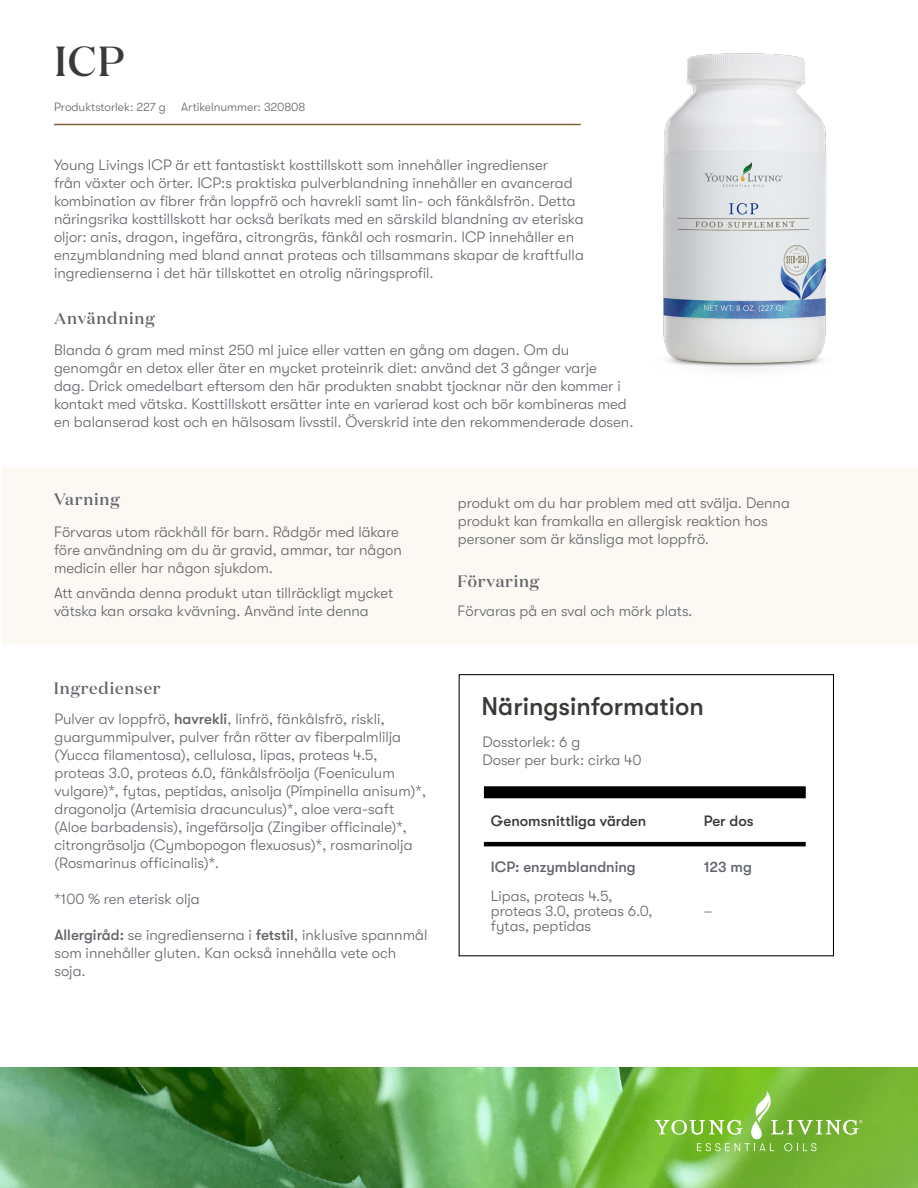
<style>
.page{position:relative;width:918px;height:1188px;background:#fff}
.page>*{position:absolute;margin:0;border:0;box-sizing:border-box;transform-origin:0 0}
.t1{font:500 42px "Domaine Display";color:#3d3936}
.t2{font:500 25.5px "GT Walsheim Pro";color:#3b3936}
.t3{font:500 16.5px "Domaine Display";letter-spacing:.05em;color:#61646a}
.t4{font:300 15px/18px "GT Walsheim Pro";color:#61646a}
.t5{font:500 15px "GT Walsheim Pro";color:#3b3936}
.t6{font:500 15px "GT Walsheim Pro";color:#61646a}
.t7{font:300 12px "GT Walsheim Pro";color:#61646a}
.s1{font-weight:500}
</style>
<div class="page">
<div style="left:2px;top:468px;width:916px;height:176px;background:#fcf8f4"></div>
<hr style="left:54px;top:124px;width:527px;height:1px;background:#80623b">
<img style="left:0;top:1067px;width:918px;height:121px">
<div style="left:459px;top:674px;width:375px;height:282px;border:1px solid #000"></div>
<div style="left:484px;top:786px;width:322px;height:12px;background:#000"></div>
<hr style="left:484px;top:842px;width:322px;height:4px;background:#000">
<svg style="left:655px;top:1091px;width:207px;height:60px;background:#82be42"></svg>
<img style="left:550px;top:53px;width:277px;height:317px">
<h1 class="t1" style="left:54px;top:34px;width:72px">ICP</h1>
<p class="t7" style="left:54px;top:100px;width:113px">Produktstorlek: 227 g</p>
<p class="t7" style="left:181px;top:100px;width:126px">Artikelnummer: 320808</p>
<p class="t4" style="left:54px;top:156px;width:531px">Young Livings ICP är ett fantastiskt kosttillskott som innehåller ingredienser<br>från växter och örter. ICP:s praktiska pulverblandning innehåller en avancerad kombination av fibrer från loppfrö och havrekli samt lin- och fänkålsfrön. Detta näringsrika kosttillskott har också berikats med en särskild blandning av eteriska oljor: anis, dragon, ingefära, citrongräs, fänkål och rosmarin. ICP innehåller en enzymblandning med bland annat proteas och tillsammans skapar de kraftfulla ingredienserna i det här tillskottet en otrolig näringsprofil.</p>
<p class="t3" style="left:55px;top:307px;width:102px">Användning</p>
<p class="t4" style="left:54px;top:341px;width:581px">Blanda 6 gram med minst 250 ml juice eller vatten en gång om dagen. Om du genomgår en detox eller äter en mycket proteinrik diet: använd det 3 gånger varje<br>dag. Drick omedelbart eftersom den här produkten snabbt tjocknar när den kommer i kontakt med vätska. Kosttillskott ersätter inte en varierad kost och bör kombineras med en balanserad kost och en hälsosam livsstil. Överskrid inte den rekommenderade dosen.</p>
<p class="t3" style="left:54px;top:489px;width:67px">Varning</p>
<p class="t4" style="left:54px;top:523px;width:349px">Förvaras utom räckhåll för barn. Rådgör med läkare före användning om du är gravid, ammar, tar någon medicin eller har någon sjukdom.</p>
<p class="t4" style="left:54px;top:584px;width:341px">Att använda denna produkt utan tillräckligt mycket vätska kan orsaka kvävning. Använd inte denna</p>
<p class="t3" style="left:54px;top:677px;width:108px">Ingredienser</p>
<p class="t4" style="left:55px;top:710px;width:373px">Pulver av loppfrö, <span class="s1">havrekli</span>, linfrö, fänkålsfrö, riskli, guargummipulver, pulver från rötter av fiberpalmlilja (Yucca filamentosa), cellulosa, lipas, proteas 4.5, proteas 3.0, proteas 6.0, fänkålsfröolja (Foeniculum vulgare)*, fytas, peptidas, anisolja (Pimpinella anisum)*, dragonolja (Artemisia dracunculus)*, aloe vera-saft (Aloe barbadensis), ingefärsolja (Zingiber officinale)*, citrongräsolja (Cymbopogon flexuosus)*, rosmarinolja (Rosmarinus officinalis)*.</p>
<p class="t4" style="left:55px;top:890px;width:147px">*100 % ren eterisk olja</p>
<p class="t4" style="left:55px;top:926px;width:374px"><span class="s1">Allergiråd:</span> se ingredienserna i <span class="s1">fetstil</span>, inklusive spannmål som innehåller gluten. Kan också innehålla vete och soja.</p>
<p class="t4" style="left:458px;top:494px;width:333px">produkt om du har problem med att svälja. Denna produkt kan framkalla en allergisk reaktion hos personer som är känsliga mot loppfrö.</p>
<p class="t3" style="left:458px;top:571px;width:83px">Förvaring</p>
<p class="t4" style="left:458px;top:602px;width:237px">Förvaras på en sval och mörk plats.</p>
<h2 class="t2" style="left:482px;top:692px;width:224px">Näringsinformation</h2>
<p class="t4" style="left:482px;top:733px;width:161px">Dosstorlek: 6 g<br>Doser per burk: cirka 40</p>
<p class="t5" style="left:491px;top:813px;width:157px">Genomsnittliga värden</p>
<p class="t5" style="left:704px;top:813px;width:52px">Per dos</p>
<p class="t6" style="left:491px;top:858px;width:146px">ICP: enzymblandning</p>
<p class="t6" style="left:704px;top:858px;width:50px">123 mg</p>
<p class="t4" style="left:491px;top:888px;width:163px;line-height:15px">Lipas, proteas 4.5, proteas 3.0, proteas 6.0, fytas, peptidas</p>
<p class="t4" style="left:704px;top:902px;width:10px">–</p>
</div>
